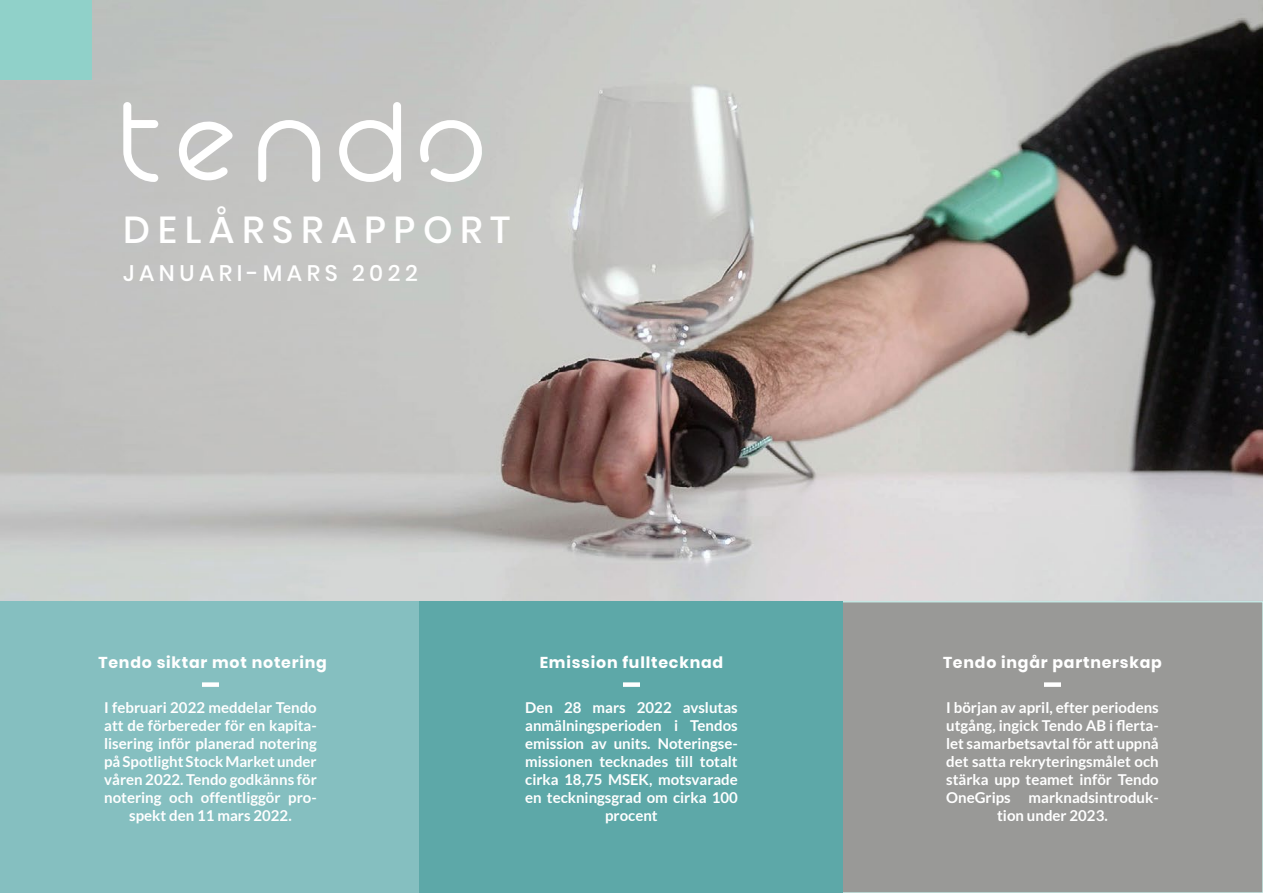
<style>
.page{position:relative;width:1263px;height:893px;background:#fff}
.page>*{position:absolute;margin:0;border:0;box-sizing:border-box;transform-origin:0 0}
.t1{font:500 37.5px "Poppins";letter-spacing:.2em;color:#fff}
.t2{font:500 22.5px "Poppins";letter-spacing:.2em;color:#fff}
.t3{font:700 15.75px "Poppins";letter-spacing:.05em;color:#fff}
.t4{font:700 15px/18px "Lato";color:#fff;text-align:center}
</style>
<div class="page">
<img style="left:0;top:0;width:1263px;height:602px">
<div style="left:0;top:0;width:91px;height:80px;background:#90d1c9"></div>
<svg style="left:175px;top:121px;width:58px;height:59px"></svg>
<svg style="left:258px;top:120px;width:62px;height:62px"></svg>
<svg style="left:339px;top:102px;width:62px;height:80px"></svg>
<svg style="left:123px;top:102px;width:35px;height:80px"></svg>
<svg style="left:420px;top:117px;width:65px;height:65px"></svg>
<div style="left:0;top:602px;width:421px;height:291px;background:#85bfc0"></div>
<div style="left:842px;top:602px;width:421px;height:291px;background:#999997"></div>
<div style="left:841px;top:601px;width:422px;height:292px;border:2px solid #c5e7e3"></div>
<div style="left:420px;top:602px;width:423px;height:291px;background:#5da8a8"></div>
<div style="left:202px;top:682px;width:17px;height:5px;background:#fff"></div>
<div style="left:623px;top:682px;width:17px;height:5px;background:#fff"></div>
<div style="left:1044px;top:682px;width:17px;height:5px;background:#fff"></div>
<h1 class="t1" style="left:123px;top:209px;width:388px">DELÅRSRAPPORT</h1>
<h2 class="t2" style="left:123px;top:260px;width:296px">JANUARI-MARS 2022</h2>
<p class="t3" style="left:99px;top:654px;width:230px">Tendo siktar mot notering</p>
<p class="t3" style="left:943px;top:654px;width:220px">Tendo ingår partnerskap</p>
<p class="t4" style="left:525px;top:698px;width:214px">Den 28 mars 2022 avslutas anmälningsperioden i Tendos emission av units. Noteringse&shy;missionen tecknades till totalt cirka 18,75 MSEK, motsvarade en teckningsgrad om cirka 100 procent</p>
<p class="t3" style="left:540px;top:654px;width:185px">Emission fulltecknad</p>
<p class="t4" style="left:104px;top:698px;width:214px">I februari 2022 meddelar Tendo att de förbereder för en kapita&shy;lisering inför planerad notering på Spotlight Stock Market under våren 2022. Tendo godkänns för notering och offentliggör pro&shy;spekt den 11 mars 2022.</p>
<p class="t4" style="left:946px;top:698px;width:214px">I början av april, efter periodens utgång, ingick Tendo AB i flerta&shy;let samarbetsavtal för att uppnå det satta rekryteringsmålet och stärka upp teamet inför Tendo<br>OneGrips marknadsintroduk&shy;tion under 2023.</p>
</div>
